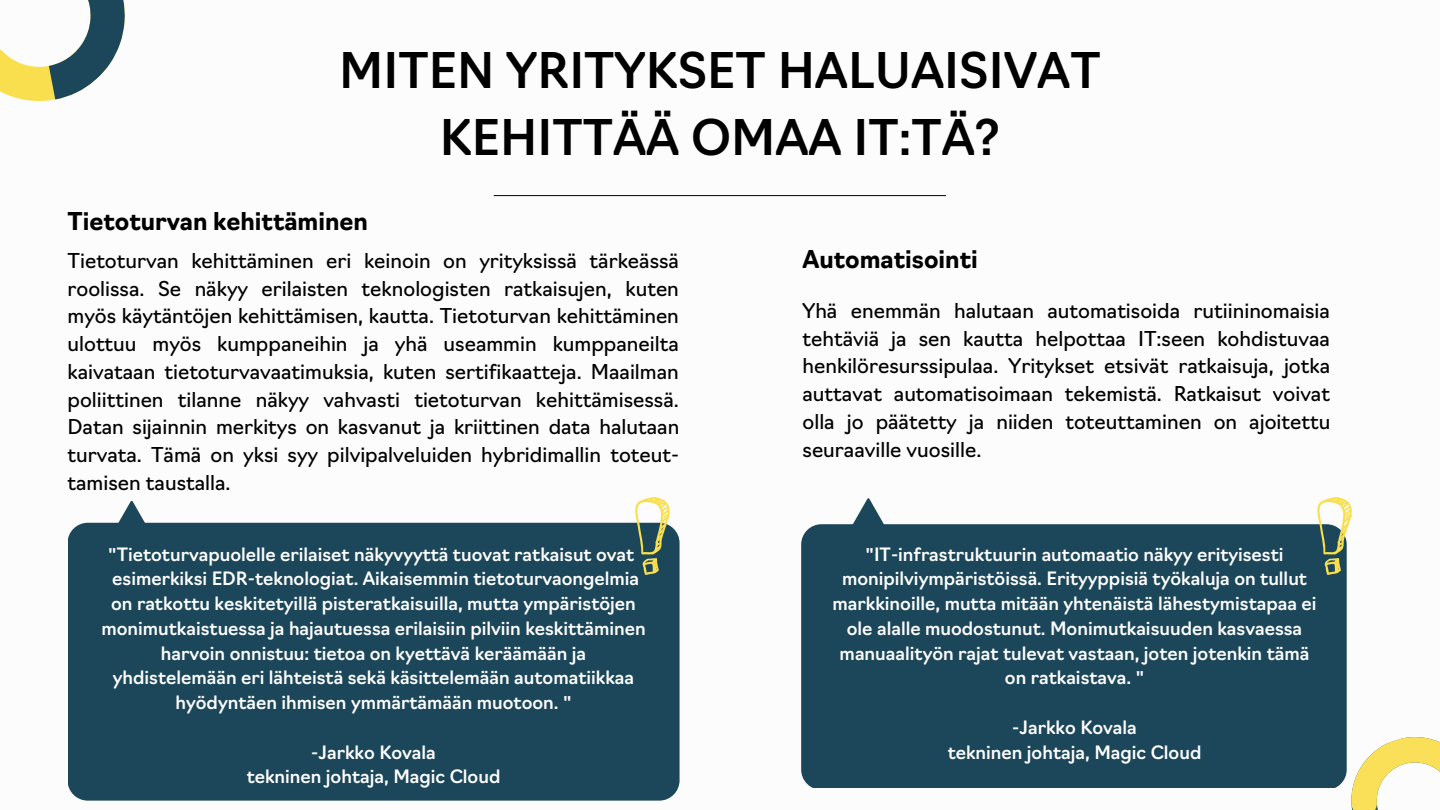
<style>
.page{position:relative;width:1440px;height:810px;background:#fff}
.page>*{position:absolute;margin:0;border:0;box-sizing:border-box;transform-origin:0 0}
.t1{font:500 48px/66.8px "Navigo";color:#000;text-align:center}
.t2{font:700 24px "Navigo";color:#000}
.t3{font:20px/27.8px "Navigo";color:#000;text-align:justify}
.t4{font:500 18px/24.8px "Navigo";color:#fff;text-align:center}
.s1{font-family:"Noto Sans";font-weight:700}
</style>
<div class="page">
<div style="left:68px;top:523px;width:612px;height:278px;background:#1c475a;border-radius:20px"></div>
<svg style="left:105px;top:501px;width:53px;height:22px"></svg>
<svg style="left:635px;top:497px;width:35px;height:78px"></svg>
<div style="left:801px;top:524px;width:546px;height:264px;background:#1c475a"></div>
<svg style="left:1317px;top:497px;width:35px;height:78px"></svg>
<svg style="left:842px;top:498px;width:53px;height:47px"></svg>
<svg style="left:1351px;top:737px;width:89px;height:73px"></svg>
<svg style="left:0;top:0;width:125px;height:101px"></svg>
<hr style="left:494px;top:195px;width:452px;height:1px;background:#000">
<h1 class="t1" style="left:339px;top:42px;width:763px">MITEN YRITYKSET HALUAISIVAT<br>KEHITTÄÄ OMAA IT:TÄ?</h1>
<p class="t2" style="left:68px;top:212px;width:302px">Tietoturvan kehittäminen</p>
<p class="t3" style="left:68px;top:249px;width:613px">Tietoturvan kehittäminen eri keinoin on yrityksissä tärkeässä roolissa. Se näkyy erilaisten teknologisten ratkaisujen, kuten myös käytäntöjen kehittämisen, kautta. Tietoturvan kehittäminen ulottuu myös kumppaneihin ja yhä useammin kumppaneilta kaivataan tietoturvavaatimuksia, kuten sertifikaatteja. Maailman poliittinen tilanne näkyy vahvasti tietoturvan kehittämisessä.<br>Datan sijainnin merkitys on kasvanut ja kriittinen data halutaan turvata. Tämä on yksi syy pilvipalveluiden hybridimallin toteut&shy;tamisen taustalla.</p>
<p class="t4" style="left:101px;top:544px;width:546px"><span class="s1">"</span>Tietoturvapuolelle erilaiset näkyvyyttä tuovat ratkaisut ovat esimerkiksi EDR-teknologiat. Aikaisemmin tietoturvaongelmia on ratkottu keskitetyillä pisteratkaisuilla, mutta ympäristöjen monimutkaistuessa ja hajautuessa erilaisiin pilviin keskittäminen harvoin onnistuu: tietoa on kyettävä keräämään ja yhdistelemään eri lähteistä sekä käsittelemään automatiikkaa hyödyntäen ihmisen ymmärtämään muotoon. <span class="s1">"</span></p>
<p class="t4" style="left:247px;top:742px;width:255px">-Jarkko Kovala<br>tekninen johtaja, Magic Cloud</p>
<p class="t2" style="left:803px;top:250px;width:177px">Automatisointi</p>
<p class="t3" style="left:803px;top:299px;width:529px">Yhä enemmän halutaan automatisoida rutiininomaisia tehtäviä ja sen kautta helpottaa IT:seen kohdistuvaa henkilöresurssipulaa. Yritykset etsivät ratkaisuja, jotka auttavat automatisoimaan tekemistä. Ratkaisut voivat olla jo päätetty ja niiden toteuttaminen on ajoitettu seuraaville vuosille.</p>
<p class="t4" style="left:833px;top:544px;width:485px"><span class="s1">"</span>IT-infrastruktuurin automaatio näkyy erityisesti monipilviympäristöissä. Erityyppisiä työkaluja on tullut markkinoille, mutta mitään yhtenäistä lähestymistapaa ei ole alalle muodostunut. Monimutkaisuuden kasvaessa manuaalityön rajat tulevat vastaan, joten jotenkin tämä on ratkaistava. <span class="s1">"</span></p>
<p class="t4" style="left:948px;top:717px;width:255px">-Jarkko Kovala<br>tekninen johtaja, Magic Cloud</p>
</div>
